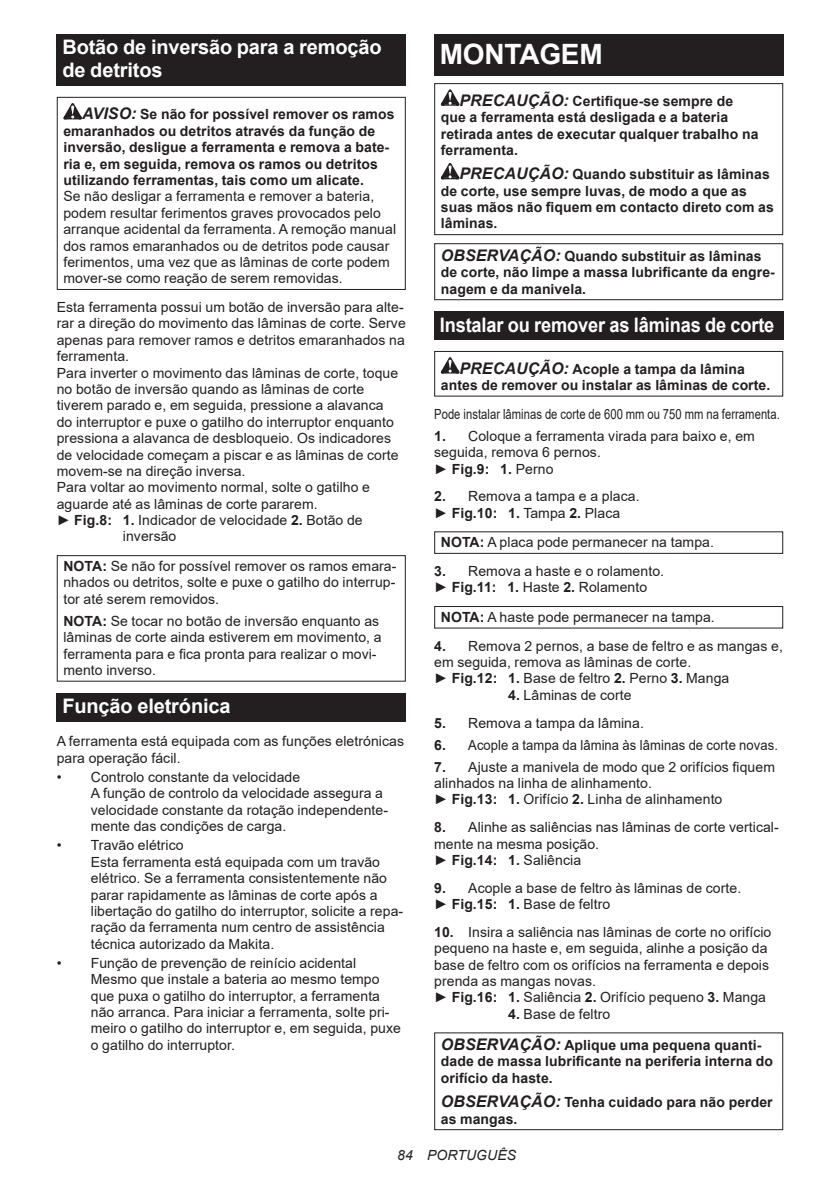
<style>
.page{position:relative;width:840px;height:1191px;background:#fff}
.page>*{position:absolute;margin:0;border:0;box-sizing:border-box;transform-origin:0 0}
.t1{font:700 28px "Arial";letter-spacing:-.01em;color:#fff}
.t2{font:700 20px/23.4px "Arial";letter-spacing:-.01em;color:#fff}
.t3{font:700 20px "Arial";letter-spacing:-.01em;color:#fff;scale:.91 1}
.t4{font:14px/16.4px "Arial";letter-spacing:.005em;color:#231f20}
.t5{font:700 14px/16.4px "Arial";letter-spacing:.005em;color:#231f20}
.t6{font:14px "Arial";letter-spacing:.005em;color:#231f20;scale:.8 1}
.t7{font:14px "Arial";letter-spacing:.005em;color:#231f20;scale:.93 1}
.t8{font:italic 14px "Arial";letter-spacing:.005em;color:#231f20}
.s1{font-style:italic;font-size:16px}
.s2{font-weight:700}
</style>
<div class="page">
<div style="left:57px;top:34px;width:348px;height:52px;background:#231f20"></div>
<svg style="left:63px;top:103px;width:19px;height:16px"></svg>
<div style="left:57px;top:97px;width:348px;height:193px;border:1px solid #231f20"></div>
<div style="left:57px;top:555px;width:348px;height:126px;border:1px solid #231f20"></div>
<div style="left:57px;top:693px;width:348px;height:28px;background:#231f20"></div>
<div style="left:434px;top:34px;width:348px;height:41px;background:#231f20"></div>
<svg style="left:440px;top:89px;width:19px;height:17px"></svg>
<svg style="left:440px;top:163px;width:19px;height:16px"></svg>
<div style="left:434px;top:83px;width:348px;height:152px;border:1px solid #231f20"></div>
<div style="left:434px;top:243px;width:348px;height:57px;border:1px solid #231f20"></div>
<div style="left:434px;top:311px;width:348px;height:29px;background:#231f20"></div>
<svg style="left:440px;top:357px;width:19px;height:16px"></svg>
<div style="left:434px;top:351px;width:348px;height:45px;border:1px solid #231f20"></div>
<div style="left:434px;top:531px;width:348px;height:23px;border:1px solid #231f20"></div>
<div style="left:434px;top:606px;width:348px;height:22px;border:1px solid #231f20"></div>
<div style="left:434px;top:1032px;width:348px;height:98px;border:1px solid #231f20"></div>
<h2 class="t2" style="left:62px;top:36px;width:320px">Botão de inversão para a remoção de detritos</h2>
<p class="t5" style="left:63px;top:106px;width:332px;text-indent:19px"><span class="s1">AVISO:</span> Se não for possível remover os ramos emaranhados ou detritos através da função de inversão, desligue a ferramenta e remova a bate&shy;ria e, em seguida, remova os ramos ou detritos utilizando ferramentas, tais como um alicate.</p>
<p class="t4" style="left:63px;top:188px;width:334px">Se não desligar a ferramenta e remover a bateria, podem resultar ferimentos graves provocados pelo arranque acidental da ferramenta. A remoção manual dos ramos emaranhados ou de detritos pode causar ferimentos, uma vez que as lâminas de corte podem mover-se como reação de serem removidas.</p>
<p class="t4" style="left:57px;top:299px;width:348px">Esta ferramenta possui um botão de inversão para alte-</p>
<p class="t4" style="left:57px;top:315px;width:350px">rar a direção do movimento das lâminas de corte. Serve</p>
<p class="t4" style="left:57px;top:331px;width:349px">apenas para remover ramos e detritos emaranhados na</p>
<p class="t4" style="left:57px;top:348px;width:74px">ferramenta.</p>
<p class="t4" style="left:57px;top:364px;width:343px">Para inverter o movimento das lâminas de corte, toque</p>
<p class="t4" style="left:57px;top:381px;width:309px">no botão de inversão quando as lâminas de corte</p>
<p class="t4" style="left:57px;top:397px;width:328px">tiverem parado e, em seguida, pressione a alavanca</p>
<p class="t4" style="left:57px;top:413px;width:338px">do interruptor e puxe o gatilho do interruptor enquanto</p>
<p class="t4" style="left:57px;top:430px;width:336px">pressiona a alavanca de desbloqueio. Os indicadores</p>
<p class="t4" style="left:57px;top:446px;width:343px">de velocidade começam a piscar e as lâminas de corte</p>
<p class="t4" style="left:57px;top:463px;width:190px">movem-se na direção inversa.</p>
<p class="t4" style="left:57px;top:479px;width:314px">Para voltar ao movimento normal, solte o gatilho e</p>
<p class="t4" style="left:57px;top:495px;width:262px">aguarde até as lâminas de corte pararem.</p>
<p class="t4" style="left:57px;top:512px;width:307px">► <span class="s2">Fig.8: 1.</span> Indicador de velocidade <span class="s2">2.</span> Botão de</p>
<p class="t4" style="left:123px;top:528px;width:55px">inversão</p>
<p class="t4" style="left:63px;top:558px;width:334px;text-align:justify"><span class="s2">NOTA:</span> Se não for possível remover os ramos emara&shy;nhados ou detritos, solte e puxe o gatilho do interrup&shy;tor até serem removidos.</p>
<p class="t4" style="left:63px;top:612px;width:319px"><span class="s2">NOTA:</span> Se tocar no botão de inversão enquanto as lâminas de corte ainda estiverem em movimento, a ferramenta para e fica pronta para realizar o movi&shy;mento inverso.</p>
<h2 class="t2" style="left:62px;top:694px;width:169px">Função eletrónica</h2>
<p class="t4" style="left:57px;top:733px;width:349px">A ferramenta está equipada com as funções eletrónicas para operação fácil.</p>
<p class="t4" style="left:91px;top:769px;width:299px;text-indent:-34px">• Controlo constante da velocidade<br>A função de controlo da velocidade assegura a velocidade constante da rotação independente&shy;mente das condições de carga.</p>
<p class="t4" style="left:91px;top:837px;width:314px;text-indent:-34px">• Travão elétrico<br>Esta ferramenta está equipada com um travão elétrico. Se a ferramenta consistentemente não parar rapidamente as lâminas de corte após a libertação do gatilho do interruptor, solicite a repa&shy;ração da ferramenta num centro de assistência técnica autorizado da Makita.</p>
<p class="t4" style="left:91px;top:954px;width:311px;text-indent:-34px">• Função de prevenção de reinício acidental Mesmo que instale a bateria ao mesmo tempo que puxa o gatilho do interruptor, a ferramenta não arranca. Para iniciar a ferramenta, solte pri&shy;meiro o gatilho do interruptor e, em seguida, puxe o gatilho do interruptor.</p>
<h1 class="t1" style="left:439px;top:34px;width:164px">MONTAGEM</h1>
<p class="t5" style="left:440px;top:93px;width:319px;text-indent:19px"><span class="s1">PRECAUÇÃO:</span> Certifique-se sempre de que a ferramenta está desligada e a bateria retirada antes de executar qualquer trabalho na ferramenta.</p>
<p class="t5" style="left:440px;top:166px;width:334px;text-indent:19px"><span class="s1">PRECAUÇÃO:</span> Quando substituir as lâminas de corte, use sempre luvas, de modo a que as suas mãos não fiquem em contacto direto com as lâminas.</p>
<p class="t5" style="left:440px;top:248px;width:335px"><span class="s1">OBSERVAÇÃO:</span> Quando substituir as lâminas de corte, não limpe a massa lubrificante da engre&shy;nagem e da manivela.</p>
<h2 class="t3" style="left:439px;top:310px;width:369px">Instalar ou remover as lâminas de corte</h2>
<p class="t5" style="left:440px;top:360px;width:331px;text-align:center"><span class="s1">PRECAUÇÃO:</span> Acople a tampa da lâmina<br>antes de remover ou instalar as lâminas de corte.</p>
<p class="t6" style="left:434px;top:404px;width:433px">Pode instalar lâminas de corte de 600 mm ou 750 mm na ferramenta.</p>
<p class="t4" style="left:434px;top:427px;width:322px"><span class="s2">1.</span> Coloque a ferramenta virada para baixo e, em seguida, remova 6 pernos.<br>► <span class="s2">Fig.9: 1.</span> Perno</p>
<p class="t4" style="left:434px;top:488px;width:207px"><span class="s2">2.</span> Remova a tampa e a placa. ► <span class="s2">Fig.10: 1.</span> Tampa <span class="s2">2.</span> Placa</p>
<p class="t4" style="left:440px;top:534px;width:274px"><span class="s2">NOTA:</span> A placa pode permanecer na tampa.</p>
<p class="t4" style="left:434px;top:563px;width:231px"><span class="s2">3.</span> Remova a haste e o rolamento. ► <span class="s2">Fig.11: 1.</span> Haste <span class="s2">2.</span> Rolamento</p>
<p class="t4" style="left:440px;top:608px;width:275px"><span class="s2">NOTA:</span> A haste pode permanecer na tampa.</p>
<p class="t4" style="left:434px;top:637px;width:350px"><span class="s2">4.</span> Remova 2 pernos, a base de feltro e as mangas e, em seguida, remova as lâminas de corte.<br>► <span class="s2">Fig.12: 1.</span> Base de feltro <span class="s2">2.</span> Perno <span class="s2">3.</span> Manga</p>
<p class="t4" style="left:508px;top:686px;width:125px"><span class="s2">4.</span> Lâminas de corte</p>
<p class="t4" style="left:434px;top:714px;width:211px"><span class="s2">5.</span> Remova a tampa da lâmina.</p>
<p class="t7" style="left:434px;top:735px;width:371px"><span class="s2">6.</span> Acople a tampa da lâmina às lâminas de corte novas.</p>
<p class="t4" style="left:434px;top:758px;width:342px"><span class="s2">7.</span> Ajuste a manivela de modo que 2 orifícios fiquem alinhados na linha de alinhamento.<br>► <span class="s2">Fig.13: 1.</span> Orifício <span class="s2">2.</span> Linha de alinhamento</p>
<p class="t4" style="left:434px;top:819px;width:346px"><span class="s2">8.</span> Alinhe as saliências nas lâminas de corte vertical&shy;mente na mesma posição.<br>► <span class="s2">Fig.14: 1.</span> Saliência</p>
<p class="t4" style="left:434px;top:879px;width:308px"><span class="s2">9.</span> Acople a base de feltro às lâminas de corte. ► <span class="s2">Fig.15: 1.</span> Base de feltro</p>
<p class="t4" style="left:434px;top:923px;width:338px"><span class="s2">10.</span> Insira a saliência nas lâminas de corte no orifício pequeno na haste e, em seguida, alinhe a posição da base de feltro com os orifícios na ferramenta e depois prenda as mangas novas.<br>► <span class="s2">Fig.16: 1.</span> Saliência <span class="s2">2.</span> Orifício pequeno <span class="s2">3.</span> Manga</p>
<p class="t4" style="left:508px;top:1005px;width:104px"><span class="s2">4.</span> Base de feltro</p>
<p class="t5" style="left:440px;top:1037px;width:333px"><span class="s1">OBSERVAÇÃO:</span> Aplique uma pequena quanti&shy;dade de massa lubrificante na periferia interna do orifício da haste.</p>
<p class="t5" style="left:440px;top:1094px;width:333px"><span class="s1">OBSERVAÇÃO:</span> Tenha cuidado para não perder as mangas.</p>
<p class="t8" style="left:397px;top:1146px;width:120px">84 PORTUGUÊS</p>
</div>
